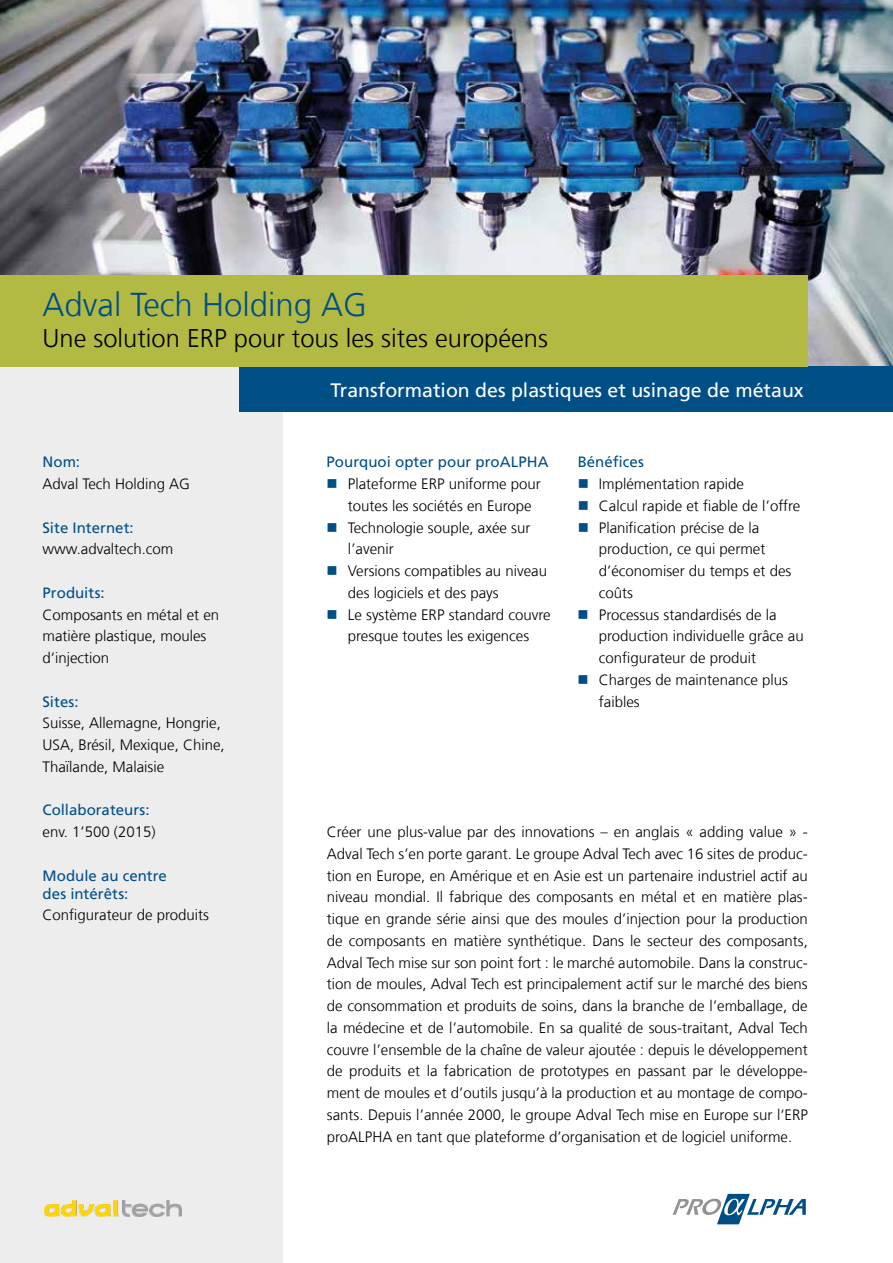
<style>
.page{position:relative;width:893px;height:1263px;background:#fff}
.page>*{position:absolute;margin:0;border:0;box-sizing:border-box;transform-origin:0 0}
.t1{font:300 33px "Frutiger LT Com";color:#004e86}
.t2{font:300 25.5px "Frutiger LT Com";color:#000}
.t3{font:19.5px "Frutiger LT Com";color:#fff}
.t4{font:300 15px/21.8px "Frutiger LT Com";color:#000}
.t5{font:15px/18px "Frutiger LT Com";color:#004e86}
</style>
<div class="page">
<img style="left:0;top:0;width:893px;height:366px">
<div style="left:0;top:343px;width:283px;height:920px;background:#ededed"></div>
<svg style="left:673px;top:1194px;width:133px;height:30px"></svg>
<div style="left:239px;top:366px;width:654px;height:46px;background:#004f87"></div>
<div style="left:0;top:275px;width:808px;height:91px;background:#b3ba43"></div>
<img style="left:44px;top:1200px;width:138px;height:16px">
<h1 class="t1" style="left:43px;top:284px;width:326px">Adval Tech Holding AG</h1>
<h2 class="t2" style="left:43px;top:322px;width:507px">Une solution ERP pour tous les sites européens</h2>
<h3 class="t3" style="left:330px;top:378px;width:475px">Transformation des plastiques et usinage de métaux</h3>
<p class="t5" style="left:43px;top:453px;width:39px">Nom:</p>
<p class="t4" style="left:43px;top:473px;width:149px">Adval Tech Holding AG</p>
<p class="t5" style="left:43px;top:518px;width:93px">Site Internet:</p>
<p class="t4" style="left:43px;top:538px;width:132px">www.advaltech.com</p>
<p class="t5" style="left:43px;top:583px;width:64px">Produits:</p>
<p class="t4" style="left:43px;top:603px;width:178px">Composants en métal et en matière plastique, moules d‘injection</p>
<p class="t5" style="left:43px;top:692px;width:38px">Sites:</p>
<p class="t4" style="left:43px;top:712px;width:184px">Suisse, Allemagne, Hongrie,<br>USA, Brésil, Mexique, Chine,<br>Thaïlande, Malaisie</p>
<p class="t5" style="left:43px;top:801px;width:109px">Collaborateurs:</p>
<p class="t4" style="left:43px;top:821px;width:115px">env. 1’500 (2015)</p>
<p class="t5" style="left:43px;top:866px;width:126px">Module au centre des intérêts:</p>
<p class="t4" style="left:43px;top:904px;width:168px">Configurateur de produits</p>
<p class="t5" style="left:327px;top:453px;width:223px">Pourquoi opter pour proALPHA</p>
<p class="t4" style="left:348px;top:473px;width:204px">Plateforme ERP uniforme pour toutes les sociétés en Europe<br>Technologie souple, axée sur l’avenir<br>Versions compatibles au niveau des logiciels et des pays<br>Le système ERP standard couvre presque toutes les exigences</p>
<p class="t5" style="left:578px;top:453px;width:68px">Bénéfices</p>
<p class="t4" style="left:599px;top:473px;width:206px">Implémentation rapide<br>Calcul rapide et fiable de l’offre<br>Planification précise de la production, ce qui permet d’économiser du temps et des coûts<br>Processus standardisés de la production individuelle grâce au configurateur de produit<br>Charges de maintenance plus faibles</p>
<p class="t4" style="left:327px;top:821px;width:483px;text-align:justify">Créer une plus-value par des innovations – en anglais « adding value » - Adval Tech s’en porte garant. Le groupe Adval Tech avec 16 sites de produc&shy;tion en Europe, en Amérique et en Asie est un partenaire industriel actif au niveau mondial. Il fabrique des composants en métal et en matière plas&shy;tique en grande série ainsi que des moules d’injection pour la production de composants en matière synthétique. Dans le secteur des composants, Adval Tech mise sur son point fort : le marché automobile. Dans la construc&shy;tion de moules, Adval Tech est principalement actif sur le marché des biens de consommation et produits de soins, dans la branche de l’emballage, de la médecine et de l’automobile. En sa qualité de sous-traitant, Adval Tech couvre l’ensemble de la chaîne de valeur ajoutée : depuis le développement de produits et la fabrication de prototypes en passant par le développe&shy;ment de moules et d’outils jusqu’à la production et au montage de compo&shy;sants. Depuis l’année 2000, le groupe Adval Tech mise en Europe sur l‘ERP proALPHA en tant que plateforme d’organisation et de logiciel uniforme.</p>
</div>
